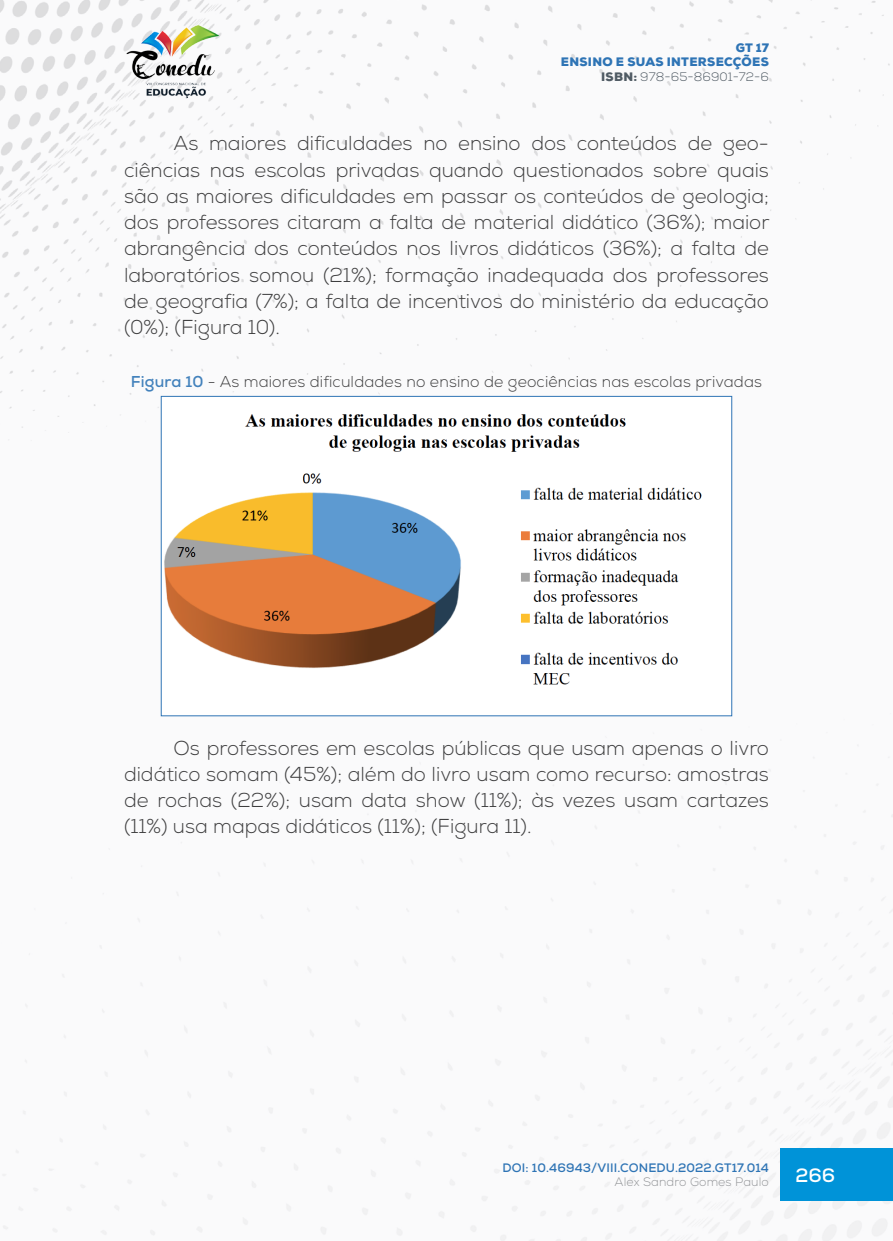
<style>
.page{position:relative;width:893px;height:1241px;background:#fff}
.page>*{position:absolute;margin:0;border:0;box-sizing:border-box;transform-origin:0 0}
._8_CORPO{font:300 20.12px/26.2px "Nexa";color:#3e3e3f;text-align:justify}
.t1{font:700 19.25px "Nexa";color:#fff}
._11_LEGENDAS{font:300 15.75px "Nexa";letter-spacing:.01em;color:#3e3e3f}
.t2{font:900 12.25px/14.7px "Nexa";letter-spacing:.025em;color:#2e74b5;text-align:right}
.t3{font:700 12.25px "Nexa";letter-spacing:.01em;color:#2e74b5}
.t4{font:300 12.25px "Nexa";letter-spacing:.01em;color:#939598}
.s1{color:#505b64}
.s2{font-weight:300;color:#505b64}
.s3{font-weight:700;color:#4382bc}
</style>
<div class="page">
<img style="left:0;top:0;width:893px;height:1240px">
<div style="left:781px;top:1148px;width:112px;height:52px;background:#0093d8"></div>
<img style="left:124px;top:25px;width:98px;height:74px">
<img style="left:163px;top:398px;width:567px;height:316px">
<p class="t2" style="left:561px;top:40px;width:210px">GT 17<br>ENSINO E SUAS INTERSECÇÕES<br><span class="s1">ISBN:</span> <span class="s2">978-65-86901-72-6</span></p>
<p class="_8_CORPO" style="left:124px;top:131px;width:647px;text-indent:50px">As maiores dificuldades no ensino dos conteúdos de geo&shy;ciências nas escolas privadas quando questionados sobre quais são as maiores dificuldades em passar os conteúdos de geologia; dos professores citaram a falta de material didático (36%); maior abrangência dos conteúdos nos livros didáticos (36%); a falta de laboratórios somou (21%); formação inadequada dos professores de geografia (7%); a falta de incentivos do ministério da educação (0%); (Figura 10).</p>
<p class="_11_LEGENDAS" style="left:131px;top:372px;width:632px"><span class="s3">Figura 10</span> - As maiores dificuldades no ensino de geociências nas escolas privadas</p>
<p class="_8_CORPO" style="left:124px;top:735px;width:646px;text-indent:50px">Os professores em escolas públicas que usam apenas o livro didático somam (45%); além do livro usam como recurso: amostras de rochas (22%); usam data show (11%); às vezes usam cartazes (11%) usa mapas didáticos (11%); (Figura 11).</p>
<p class="t3" style="left:503px;top:1159px;width:268px">DOI: 10.46943/VIII.CONEDU.2022.GT17.014</p>
<p class="t4" style="left:614px;top:1174px;width:156px">Alex Sandro Gomes Paulo</p>
<p class="t1" style="left:796px;top:1162px;width:41px">266</p>
</div>
